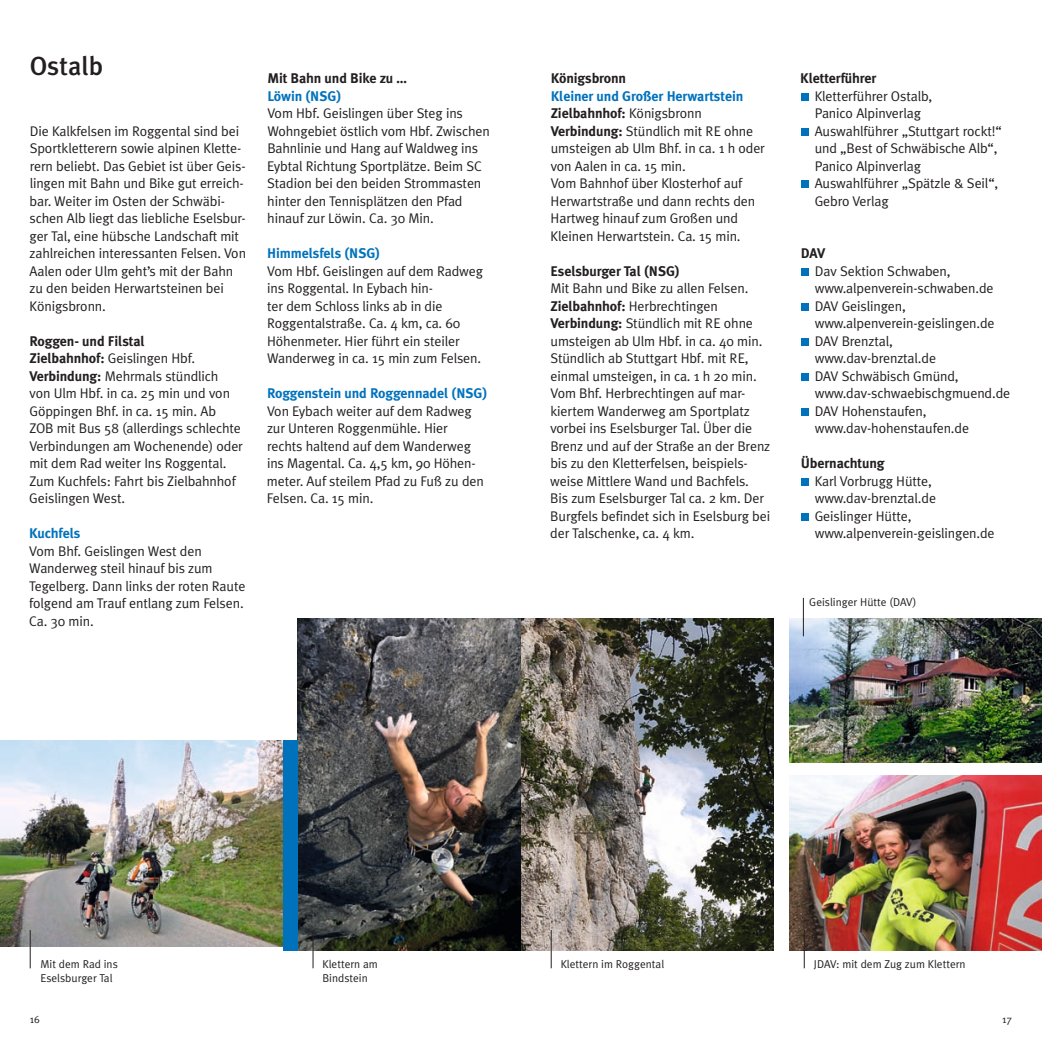
<style>
.page{position:relative;width:1042px;height:1042px;background:#fff}
.page>*{position:absolute;margin:0;border:0;box-sizing:border-box;transform-origin:0 0}
.t1{font:500 26.25px "Meta Plus";color:#231f20}
.t2{font:14px/17.5px "Meta Plus Normal";letter-spacing:-.01em;color:#231f20}
.t3{font:700 14px/17.5px "Meta Plus";letter-spacing:-.01em;color:#0072bc}
.t4{font:700 14px "Meta Plus";letter-spacing:-.01em;color:#231f20}
.t5{font:11.38px/13.7px "Meta Plus Normal";color:#231f20}
.t6{font:10.5px "Meta Plus Normal";color:#231f20}
.s1{font-family:"Meta Plus";font-weight:700}
.s2{color:#231f20}
.s3{font-family:"Meta Plus Normal";font-weight:400;color:#231f20}
</style>
<div class="page">
<img style="left:298px;top:618px;width:476px;height:333px">
<img style="left:789px;top:776px;width:253px;height:175px">
<img style="left:789px;top:618px;width:253px;height:144px">
<img style="left:0;top:741px;width:283px;height:205px">
<hr style="left:30px;top:930px;width:1px;height:38px;background:#231f20">
<hr style="left:313px;top:930px;width:1px;height:38px;background:#231f20">
<hr style="left:804px;top:930px;width:1px;height:38px;background:#231f20">
<hr style="left:551px;top:930px;width:1px;height:38px;background:#231f20">
<div style="left:801px;top:93px;width:7px;height:7px;background:#0072bc"></div>
<div style="left:801px;top:128px;width:7px;height:7px;background:#0072bc"></div>
<div style="left:801px;top:181px;width:7px;height:7px;background:#0072bc"></div>
<div style="left:801px;top:268px;width:7px;height:7px;background:#0072bc"></div>
<div style="left:801px;top:303px;width:7px;height:7px;background:#0072bc"></div>
<div style="left:801px;top:338px;width:7px;height:7px;background:#0072bc"></div>
<div style="left:801px;top:373px;width:7px;height:7px;background:#0072bc"></div>
<div style="left:801px;top:408px;width:7px;height:7px;background:#0072bc"></div>
<div style="left:801px;top:478px;width:7px;height:7px;background:#0072bc"></div>
<div style="left:801px;top:513px;width:7px;height:7px;background:#0072bc"></div>
<div style="left:283px;top:741px;width:15px;height:210px;background:#0072bc"></div>
<hr style="left:803px;top:598px;width:1px;height:38px;background:#231f20">
<h1 class="t1" style="left:30px;top:51px;width:75px">Ostalb</h1>
<p class="t2" style="left:29px;top:122px;width:218px">Die Kalkfelsen im Roggental sind bei Sportkletterern sowie alpinen Klette&shy;rern beliebt. Das Gebiet ist über Geis&shy;lingen mit Bahn und Bike gut erreich&shy;bar. Weiter im Osten der Schwäbi&shy;schen Alb liegt das liebliche Eselsbur&shy;ger Tal, eine hübsche Landschaft mit zahlreichen interessanten Felsen. Von Aalen oder Ulm geht’s mit der Bahn zu den beiden Herwartsteinen bei Königsbronn.</p>
<p class="t4" style="left:29px;top:333px;width:117px">Roggen- und Filstal</p>
<p class="t2" style="left:29px;top:349px;width:215px"><span class="s1">Zielbahnhof:</span> Geislingen Hbf.<br><span class="s1">Verbindung:</span> Mehrmals stündlich<br>von Ulm Hbf. in ca. 25 min und von<br>Göppingen Bhf. in ca. 15 min. Ab<br>ZOB mit Bus 58 (allerdings schlechte<br>Verbindungen am Wochenende) oder mit dem Rad weiter Ins Roggental.<br>Zum Kuchfels: Fahrt bis Zielbahnhof<br>Geislingen West.</p>
<p class="t3" style="left:29px;top:524px;width:53px">Kuchfels</p>
<p class="t2" style="left:29px;top:542px;width:218px">Vom Bhf. Geislingen West den<br>Wanderweg steil hinauf bis zum<br>Tegelberg. Dann links der roten Raute folgend am Trauf entlang zum Felsen.<br>Ca. 30 min.</p>
<p class="t4" style="left:267px;top:70px;width:141px">Mit Bahn und Bike zu …</p>
<p class="t3" style="left:267px;top:87px;width:75px">Löwin (NSG)</p>
<p class="t2" style="left:267px;top:104px;width:224px">Vom Hbf. Geislingen über Steg ins Wohngebiet östlich vom Hbf. Zwischen Bahnlinie und Hang auf Waldweg ins Eybtal Richtung Sportplätze. Beim SC Stadion bei den beiden Strommasten hinter den Tennisplätzen den Pfad hinauf zur Löwin. Ca. 30 Min.</p>
<p class="t3" style="left:267px;top:244px;width:114px">Himmelsfels (NSG)</p>
<p class="t2" style="left:267px;top:262px;width:217px">Vom Hbf. Geislingen auf dem Radweg ins Roggental. In Eybach hin-<br>ter dem Schloss links ab in die<br>Roggentalstraße. Ca. 4 km, ca. 60<br>Höhenmeter. Hier führt ein steiler<br>Wanderweg in ca. 15 min zum Felsen.</p>
<p class="t3" style="left:267px;top:384px;width:222px">Roggenstein und Roggennadel (NSG)</p>
<p class="t2" style="left:267px;top:402px;width:218px">Von Eybach weiter auf dem Radweg zur Unteren Roggenmühle. Hier rechts haltend auf dem Wanderweg ins Magental. Ca. 4,5 km, 90 Höhen&shy;meter. Auf steilem Pfad zu Fuß zu den<br>Felsen. Ca. 15 min.</p>
<p class="t4" style="left:551px;top:70px;width:77px">Königsbronn</p>
<p class="t3" style="left:551px;top:87px;width:194px">Kleiner und Großer Herwartstein<br><span class="s2">Zielbahnhof:</span> <span class="s3">Königsbronn</span></p>
<p class="t2" style="left:550px;top:122px;width:216px"><span class="s1">Verbindung:</span> Stündlich mit RE ohne umsteigen ab Ulm Bhf. in ca. 1 h oder von Aalen in ca. 15 min.<br>Vom Bahnhof über Klosterhof auf<br>Herwartstraße und dann rechts den<br>Hartweg hinauf zum Großen und<br>Kleinen Herwartstein. Ca. 15 min.</p>
<p class="t4" style="left:550px;top:263px;width:131px">Eselsburger Tal (NSG)</p>
<p class="t2" style="left:550px;top:279px;width:221px">Mit Bahn und Bike zu allen Felsen.<br><span class="s1">Zielbahnhof:</span> Herbrechtingen <span class="s1">Verbindung:</span> Stündlich mit RE ohne umsteigen ab Ulm Hbf. in ca. 40 min.<br>Stündlich ab Stuttgart Hbf. mit RE, einmal umsteigen, in ca. 1 h 20 min.<br>Vom Bhf. Herbrechtingen auf mar&shy;kiertem Wanderweg am Sportplatz vorbei ins Eselsburger Tal. Über die Brenz und auf der Straße an der Brenz bis zu den Kletterfelsen, beispiels&shy;weise Mittlere Wand und Bachfels.<br>Bis zum Eselsburger Tal ca. 2 km. Der Burgfels befindet sich in Eselsburg bei der Talschenke, ca. 4 km.</p>
<p class="t4" style="left:800px;top:70px;width:78px">Kletterführer</p>
<p class="t2" style="left:814px;top:87px;width:189px">Kletterführer Ostalb,<br>Panico Alpinverlag<br>Auswahlführer „Stuttgart rockt!“ und „Best of Schwäbische Alb“,<br>Panico Alpinverlag<br>Auswahlführer „Spätzle &amp; Seil“,<br>Gebro Verlag</p>
<p class="t4" style="left:801px;top:245px;width:26px">DAV</p>
<p class="t2" style="left:815px;top:262px;width:197px">Dav Sektion Schwaben, www.alpenverein-schwaben.de<br>DAV Geislingen, www.alpenverein-geislingen.de<br>DAV Brenztal, www.dav-brenztal.de<br>DAV Schwäbisch Gmünd, www.dav-schwaebischgmuend.de<br>DAV Hohenstaufen, www.dav-hohenstaufen.de</p>
<p class="t4" style="left:801px;top:455px;width:85px">Übernachtung</p>
<p class="t2" style="left:815px;top:472px;width:181px">Karl Vorbrugg Hütte, www.dav-brenztal.de<br>Geislinger Hütte, www.alpenverein-geislingen.de</p>
<p class="t5" style="left:809px;top:595px;width:109px">Geislinger Hütte (DAV)</p>
<p class="t5" style="left:41px;top:957px;width:79px">Mit dem Rad ins<br>Eselsburger Tal</p>
<p class="t5" style="left:322px;top:957px;width:57px">Klettern am<br>Bindstein</p>
<p class="t5" style="left:561px;top:957px;width:105px">Klettern im Roggental</p>
<p class="t5" style="left:814px;top:957px;width:153px">JDAV: mit dem Zug zum Klettern</p>
<p class="t6" style="left:30px;top:1013px;width:11px">16</p>
<p class="t6" style="left:1002px;top:1013px;width:11px">17</p>
</div>
